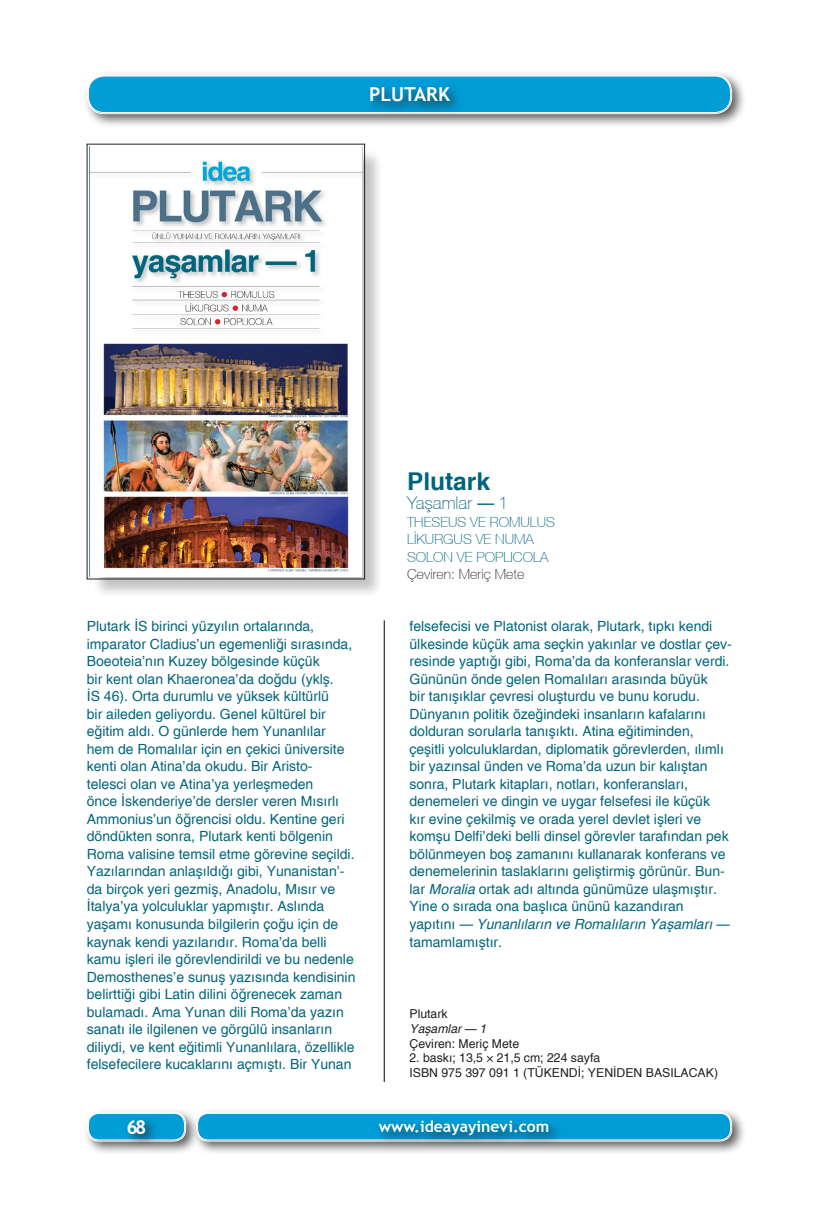
<style>
.page{position:relative;width:819px;height:1216px;background:#fff}
.page>*{position:absolute;margin:0;border:0;box-sizing:border-box;transform-origin:0 0}
.t1{font:24.5px "Helvetica Bold T.";color:#00657c}
.t2{font:700 19.25px "Trebuchet MS";color:#fff}
.t3{font:100 17.5px "Helvetica Neue CE";color:#00657c}
.t4{font:700 15.75px "Trebuchet MS";color:#fff}
.METİN_8_ve_10{font:14px/17.5px "Helvetica T.";color:#00657c}
.METİN_8_ve_10-2{font:100 14px "Helvetica Neue CE";color:#00657c}
.METİN_8_ve_10-3{font:100 14px "Helvetica Neue CE";color:#231f20}
.BOLD_1{font:12.25px "Helvetica T.";color:#231f20}
.BOLD_1-2{font:12.25px "Helvetica Italic T.";color:#231f20}
.s1{font-family:"Helvetica T.";font-weight:400}
.s2{font-family:"Helvetica Italic T."}
.s3{font-family:"Helvetica T."}
</style>
<div class="page">
<div style="left:82px;top:70px;width:664px;height:58px;background:#231f20;opacity:.75"></div>
<div style="left:88px;top:76px;width:642px;height:36px;background:#009cd6;border-radius:16px"></div>
<div style="left:87px;top:74px;width:645px;height:40px;border:1px solid #fff;border-radius:17px"></div>
<div style="left:88px;top:76px;width:642px;height:37px;border:1px solid #fff;border-radius:16px"></div>
<div style="left:366px;top:83px;width:97px;height:33px;background:#231f20;opacity:.75"></div>
<div style="left:191px;top:1107px;width:555px;height:49px;background:#231f20;opacity:.75"></div>
<div style="left:198px;top:1113px;width:532px;height:26px;background:#009cd6;border-radius:11px"></div>
<div style="left:196px;top:1111px;width:536px;height:30px;border:1px solid #fff;border-radius:12px"></div>
<div style="left:197px;top:1113px;width:533px;height:26px;border:1px solid #fff;border-radius:11px"></div>
<div style="left:375px;top:1116px;width:187px;height:33px;background:#231f20;opacity:.75"></div>
<div style="left:82px;top:1107px;width:119px;height:49px;background:#231f20;opacity:.75"></div>
<div style="left:88px;top:1113px;width:96px;height:26px;background:#009cd6;border-radius:11px"></div>
<div style="left:87px;top:1111px;width:99px;height:30px;border:1px solid #fff;border-radius:12px"></div>
<div style="left:88px;top:1113px;width:97px;height:26px;border:1px solid #fff;border-radius:11px"></div>
<div style="left:124px;top:1115px;width:35px;height:33px;background:#231f20;opacity:.75"></div>
<div style="left:92px;top:149px;width:292px;height:449px;background:#231f20;opacity:.27"></div>
<img style="left:89px;top:146px;width:273px;height:431px">
<div style="left:87px;top:144px;width:278px;height:435px;border:1px solid #231f20"></div>
<hr style="left:384px;top:620px;width:1px;height:461px;background:#000">
<p class="t2" style="left:369px;top:82px;width:82px">PLUTARK</p>
<p class="t1" style="left:407px;top:466px;width:85px">Plutark</p>
<p class="t3" style="left:407px;top:493px;width:103px">Yaşamlar <span class="s1">—</span> 1</p>
<p class="METİN_8_ve_10-2" style="left:407px;top:513px;width:149px">THESEUS VE ROMULUS</p>
<p class="METİN_8_ve_10-2" style="left:407px;top:531px;width:128px">LİKURGUS VE NUMA</p>
<p class="METİN_8_ve_10-2" style="left:407px;top:548px;width:143px">SOLON VE POPLICOLA</p>
<p class="METİN_8_ve_10-3" style="left:407px;top:566px;width:119px">Çeviren: Meriç Mete</p>
<p class="METİN_8_ve_10" style="left:87px;top:617px;width:270px">Plutark İS birinci yüzyılın ortalarında, imparator Cladius’un egemenliği sırasında, Boeoteia’nın Kuzey bölgesinde küçük<br>bir kent olan Khaeronea’da doğdu (yklş.<br>İS 46). Orta durumlu ve yüksek kültürlü<br>bir aileden geliyordu. Genel kültürel bir eğitim aldı. O günlerde hem Yunanlılar hem de Romalılar için en çekici üniversite kenti olan Atina’da okudu. Bir Aristo&shy;telesci olan ve Atina’ya yerleşmeden<br>önce İskenderiye’de dersler veren Mısırlı Ammonius’un öğrencisi oldu. Kentine geri döndükten sonra, Plutark kenti bölgenin Roma valisine temsil etme görevine seçildi.<br>Yazılarından anlaşıldığı gibi, Yunanistan’- da birçok yeri gezmiş, Anadolu, Mısır ve İtalya’ya yolculuklar yapmıştır. Aslında yaşamı konusunda bilgilerin çoğu için de kaynak kendi yazılarıdır. Roma’da belli kamu işleri ile görevlendirildi ve bu nedenle Demosthenes’e sunuş yazısında kendisinin belirttiği gibi Latin dilini öğrenecek zaman bulamadı. Ama Yunan dili Roma’da yazın sanatı ile ilgilenen ve görgülü insanların diliydi, ve kent eğitimli Yunanlılara, özellikle felsefecilere kucaklarını açmıştı. Bir Yunan</p>
<p class="METİN_8_ve_10" style="left:409px;top:617px;width:324px">felsefecisi ve Platonist olarak, Plutark, tıpkı kendi ülkesinde küçük ama seçkin yakınlar ve dostlar çev&shy;resinde yaptığı gibi, Roma’da da konferanslar verdi.<br>Gününün önde gelen Romalıları arasında büyük<br>bir tanışıklar çevresi oluşturdu ve bunu korudu.<br>Dünyanın politik özeğindeki insanların kafalarını dolduran sorularla tanışıktı. Atina eğitiminden, çeşitli yolculuklardan, diplomatik görevlerden, ılımlı bir yazınsal ünden ve Roma’da uzun bir kalıştan sonra, Plutark kitapları, notları, konferansları, denemeleri ve dingin ve uygar felsefesi ile küçük<br>kır evine çekilmiş ve orada yerel devlet işleri ve komşu Delfi’deki belli dinsel görevler tarafından pek bölünmeyen boş zamanını kullanarak konferans ve denemelerinin taslaklarını geliştirmiş görünür. Bun&shy;lar <span class="s2">Moralia</span> ortak adı altında günümüze ulaşmıştır.<br>Yine o sırada ona başlıca ününü kazandıran yapıtını — <span class="s2">Yunanlıların ve Romalıların Yaşamları</span> — tamamlamıştır.</p>
<p class="BOLD_1" style="left:409px;top:1006px;width:40px">Plutark</p>
<p class="BOLD_1-2" style="left:409px;top:1021px;width:78px">Yaşamlar <span class="s3">—</span> 1</p>
<p class="BOLD_1" style="left:409px;top:1036px;width:111px">Çeviren: Meriç Mete</p>
<p class="BOLD_1" style="left:409px;top:1050px;width:192px">2. baskı; 13,5 × 21,5 cm; 224 sayfa</p>
<p class="BOLD_1" style="left:409px;top:1065px;width:310px">ISBN 975 397 091 1 (TÜKENDİ; YENİDEN BASILACAK)</p>
<p class="t2" style="left:127px;top:1114px;width:21px">68</p>
<p class="t4" style="left:379px;top:1116px;width:172px">www.ideayayinevi.com</p>
</div>
